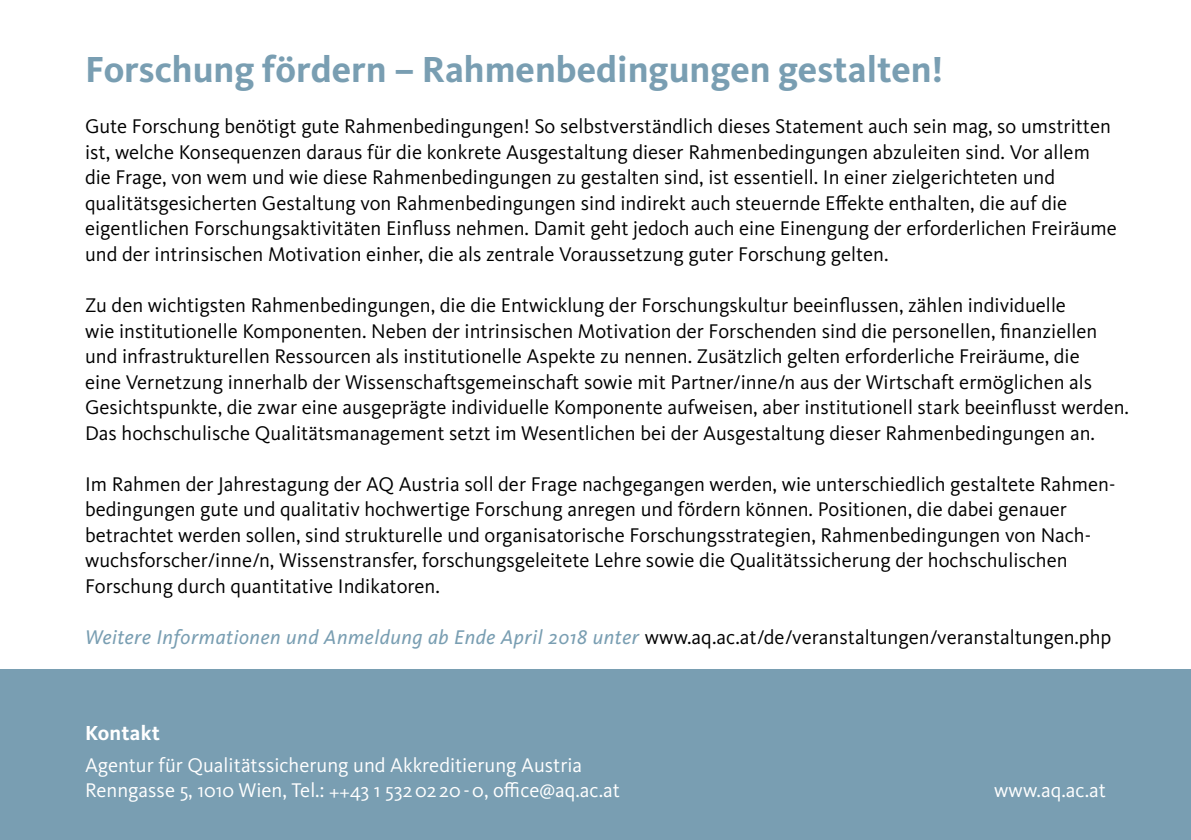
<style>
.page{position:relative;width:1191px;height:840px;background:#fff}
.page>*{position:absolute;margin:0;border:0;box-sizing:border-box;transform-origin:0 0}
.t1{font:700 37.6px "Kievit OT";color:#799eb2}
.t2{font:700 21px "Kievit OT";letter-spacing:.01em;color:#fff}
.t3{font:20.4px/25.6px "Kievit OT";color:#000}
.t4{font:20.4px/25.4px "Kievit OT";color:#fff}
.t5{font:italic 20.4px "Kievit OT";letter-spacing:.025em;color:#799eb2}
.s1{font-style:normal;color:#000}
.s2{font-size:18px}
</style>
<div class="page">
<div style="left:0;top:669px;width:1191px;height:170px;background:#799eb2"></div>
<h1 class="t1" style="left:85px;top:47px;width:859px">Forschung fördern – Rahmenbedingungen gestalten!</h1>
<p class="t3" style="left:85px;top:113px;width:1033px">Gute Forschung benötigt gute Rahmenbedingungen! So selbstverständlich dieses Statement auch sein mag, so umstritten ist, welche Konsequenzen daraus für die konkrete Ausgestaltung dieser Rahmenbedingungen abzuleiten sind. Vor allem die Frage, von wem und wie diese Rahmenbedingungen zu gestalten sind, ist essentiell. In einer zielgerichteten und qualitätsgesicherten Gestaltung von Rahmenbedingungen sind indirekt auch steuernde Effekte enthalten, die auf die eigentlichen Forschungsaktivitäten Einfluss nehmen. Damit geht jedoch auch eine Einengung der erforderlichen Freiräume und der intrinsischen Motivation einher, die als zentrale Voraussetzung guter Forschung gelten.</p>
<p class="t3" style="left:85px;top:292px;width:1045px">Zu den wichtigsten Rahmenbedingungen, die die Entwicklung der Forschungskultur beeinflussen, zählen individuelle<br>wie institutionelle Komponenten. Neben der intrinsischen Motivation der Forschenden sind die personellen, finanziellen und infrastrukturellen Ressourcen als institutionelle Aspekte zu nennen. Zusätzlich gelten erforderliche Freiräume, die<br>eine Vernetzung innerhalb der Wissenschaftsgemeinschaft sowie mit Partner/inne/n aus der Wirtschaft ermöglichen als Gesichtspunkte, die zwar eine ausgeprägte individuelle Komponente aufweisen, aber institutionell stark beeinflusst werden.<br>Das hochschulische Qualitätsmanagement setzt im Wesentlichen bei der Ausgestaltung dieser Rahmenbedingungen an.</p>
<p class="t3" style="left:85px;top:470px;width:1029px">Im Rahmen der Jahrestagung der AQ Austria soll der Frage nachgegangen werden, wie unterschiedlich gestaltete Rahmen&shy;bedingungen gute und qualitativ hochwertige Forschung anregen und fördern können. Positionen, die dabei genauer betrachtet werden sollen, sind strukturelle und organisatorische Forschungsstrategien, Rahmenbedingungen von Nach&shy;wuchsforscher/inne/n, Wissenstransfer, forschungsgeleitete Lehre sowie die Qualitätssicherung der hochschulischen Forschung durch quantitative Indikatoren.</p>
<p class="t5" style="left:85px;top:624px;width:1028px">Weitere Informationen und Anmeldung ab Ende April 2018 unter <span class="s1">www.aq.ac.at/de/veranstaltungen/veranstaltungen.php</span></p>
<p class="t2" style="left:85px;top:719px;width:76px">Kontakt</p>
<p class="t4" style="left:85px;top:751px;width:536px">Agentur für Qualitätssicherung und Akkreditierung Austria<br>Renngasse 5, 1010 Wien, Tel.: <span class="s2">++</span>43 1 53202 20-0, office@aq.ac.at</p>
<p class="t4" style="left:994px;top:776px;width:113px">www.aq.ac.at</p>
</div>
